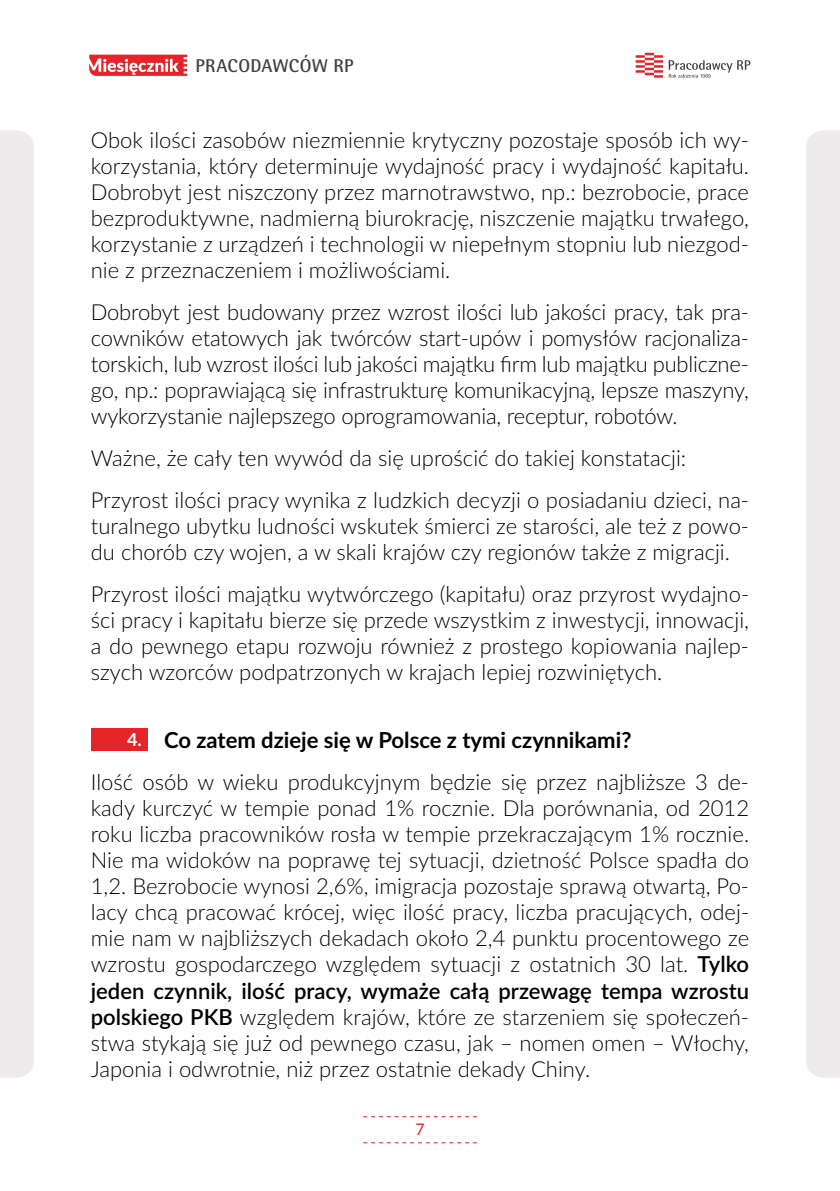
<style>
.page{position:relative;width:840px;height:1191px;background:#fff}
.page>*{position:absolute;margin:0;border:0;box-sizing:border-box;transform-origin:0 0}
.t1{font:300 22px/26px "Lato";color:#000;text-align:justify}
.t2{font:700 18.6px "Rotis Semi Sans Pro";letter-spacing:.02em;color:#404141}
.t3{font:16px "Lato";color:#e52329}
.s1{font-weight:700;font-size:18px;color:#fff}
.s2{font-weight:700}
.s3{font-weight:600}
</style>
<div class="page">
<svg style="left:635px;top:53px;width:27px;height:25px"></svg>
<svg style="left:668px;top:60px;width:82px;height:18px"></svg>
<svg style="left:89px;top:55px;width:98px;height:21px"></svg>
<svg style="left:363px;top:1116px;width:113px;height:1px"></svg>
<svg style="left:363px;top:1142px;width:113px;height:1px"></svg>
<div style="left:0;top:130px;width:34px;height:947px;background:#edebec"></div>
<div style="left:806px;top:130px;width:33px;height:947px;background:#edebec"></div>
<div style="left:91px;top:727px;width:56px;height:23px;background:#e52329"></div>
<p class="t2" style="left:195px;top:54px;width:159px">PRACODAWCÓW RP</p>
<p class="t1" style="left:91px;top:126px;width:659px">Obok ilości zasobów niezmiennie krytyczny pozostaje sposób ich wy&shy;korzystania, który determinuje wydajność pracy i wydajność kapitału.<br>Dobrobyt jest niszczony przez marnotrawstwo, np.: bezrobocie, prace bezproduktywne, nadmierną biurokrację, niszczenie majątku trwałego, korzystanie z urządzeń i technologii w niepełnym stopniu lub niezgod&shy;nie z przeznaczeniem i możliwościami.</p>
<p class="t1" style="left:91px;top:298px;width:659px">Dobrobyt jest budowany przez wzrost ilości lub jakości pracy, tak pra&shy;cowników etatowych jak twórców start-upów i pomysłów racjonaliza&shy;torskich, lub wzrost ilości lub jakości majątku firm lub majątku publiczne&shy;go, np.: poprawiającą się infrastrukturę komunikacyjną, lepsze maszyny, wykorzystanie najlepszego oprogramowania, receptur, robotów.</p>
<p class="t1" style="left:91px;top:436px;width:659px;line-height:42px">Ważne, że cały ten wywód da się uprościć do takiej konstatacji:<br>Przyrost ilości pracy wynika z ludzkich decyzji o posiadaniu dzieci, na-</p>
<p class="t1" style="left:91px;top:512px;width:659px">turalnego ubytku ludności wskutek śmierci ze starości, ale też z powo&shy;du chorób czy wojen, a w skali krajów czy regionów także z migracji.</p>
<p class="t1" style="left:91px;top:580px;width:659px">Przyrost ilości majątku wytwórczego (kapitału) oraz przyrost wydajno&shy;ści pracy i kapitału bierze się przede wszystkim z inwestycji, innowacji, a do pewnego etapu rozwoju również z prostego kopiowania najlep&shy;szych wzorców podpatrzonych w krajach lepiej rozwiniętych.</p>
<p class="t1" style="left:91px;top:718px;width:659px;line-height:42px;text-indent:36px"><span class="s1">4.</span> <span class="s2">Co zatem dzieje się w Polsce z tymi czynnikami?<br></span>Ilość osób w wieku produkcyjnym będzie się przez najbliższe 3 de-</p>
<p class="t1" style="left:91px;top:794px;width:659px">kady kurczyć w tempie ponad 1% rocznie. Dla porównania, od 2012 roku liczba pracowników rosła w tempie przekraczającym 1% rocznie.<br>Nie ma widoków na poprawę tej sytuacji, dzietność Polsce spadła do 1,2. Bezrobocie wynosi 2,6%, imigracja pozostaje sprawą otwartą, Po&shy;lacy chcą pracować krócej, więc ilość pracy, liczba pracujących, odej&shy;mie nam w najbliższych dekadach około 2,4 punktu procentowego ze wzrostu gospodarczego względem sytuacji z ostatnich 30 lat. <span class="s3">Tylko jeden czynnik, ilość pracy, wymaże całą przewagę tempa wzrostu polskiego PKB</span> względem krajów, które ze starzeniem się społeczeń&shy;stwa stykają się już od pewnego czasu, jak – nomen omen – Włochy, Japonia i odwrotnie, niż przez ostatnie dekady Chiny.</p>
<p class="t3" style="left:415px;top:1117px;width:11px">7</p>
</div>
